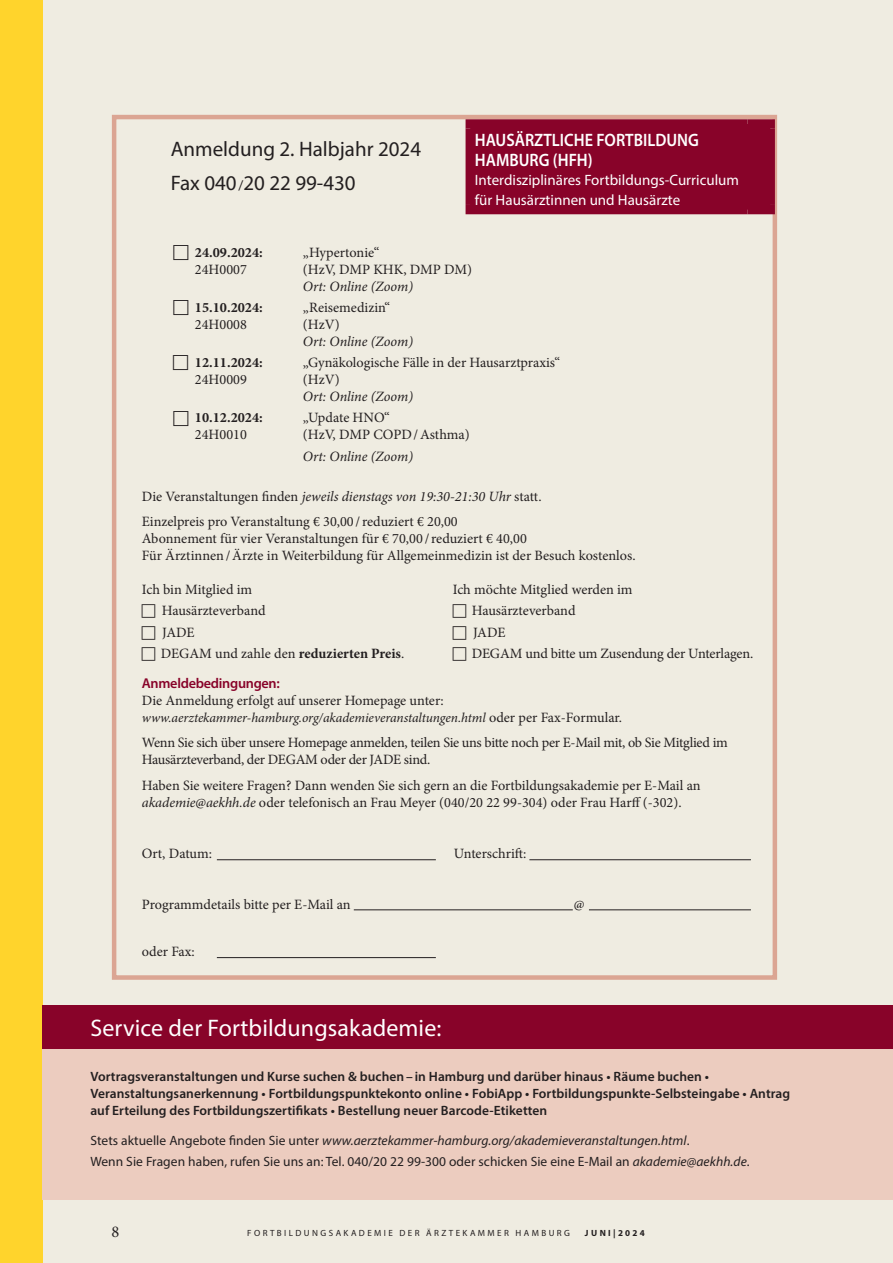
<style>
.page{position:relative;width:893px;height:1263px;background:#efece1}
.page>*{position:absolute;margin:0;border:0;box-sizing:border-box;transform-origin:0 0}
.t1{font:24px "Myriad Pro";letter-spacing:.005em;color:#fff}
.t2{font:21px/34px "Myriad Pro";color:#231f20}
.t3{font:600 18px/19.5px "Myriad Pro";color:#fff;scale:.9 1}
.t4{font:16.5px "Minion Pro";color:#231f20}
.t5{font:15px/19.5px "Myriad Pro";color:#fff}
.t6{font:14.25px/21.3px "Minion Pro";letter-spacing:-.005em;color:#231f20}
.t7{font:italic 14.25px "Minion Pro";letter-spacing:-.005em;color:#231f20}
.t8{font:700 14.25px "Minion Pro";color:#231f20}
.t9{font:600 14.25px "Myriad Pro";letter-spacing:-.02em;color:#880329}
.t10{font:600 13.5px/17px "Myriad Pro";letter-spacing:.005em;color:#231f20}
.t11{font:13.5px/21.3px "Myriad Pro";letter-spacing:.005em;color:#231f20}
.t12{font:italic 13.5px "Minion Pro";letter-spacing:-.01em;color:#231f20}
.t13{font:9px "Myriad Pro";letter-spacing:.27em;color:#231f20}
.t14{font:700 9px "Myriad Pro";letter-spacing:.26em;color:#231f20}
.s1{font-size:14.25px}
.s2{font-style:italic}
.s3{font-weight:700}
.s4{font-style:normal;font-size:14.25px}
</style>
<div class="page">
<div style="left:0;top:0;width:43px;height:1263px;background:#ffd42c"></div>
<div style="left:112px;top:115px;width:665px;height:865px;border:4px solid #dba593"></div>
<div style="left:475px;top:129px;width:291px;height:76px;background:#880329"></div>
<div style="left:466px;top:119px;width:281px;height:10px;background:#880329"></div>
<div style="left:466px;top:129px;width:9px;height:76px;background:#880329"></div>
<div style="left:466px;top:205px;width:281px;height:9px;background:#880329"></div>
<div style="left:747px;top:119px;width:28px;height:10px;background:#880329"></div>
<div style="left:766px;top:129px;width:9px;height:76px;background:#880329"></div>
<div style="left:747px;top:205px;width:28px;height:9px;background:#880329"></div>
<div style="left:43px;top:1006px;width:850px;height:193px;background:#ecccbf"></div>
<div style="left:43px;top:1005px;width:850px;height:43px;background:#880329"></div>
<hr style="left:217px;top:859px;width:219px;height:1px;background:#231f20">
<hr style="left:529px;top:859px;width:222px;height:1px;background:#231f20">
<hr style="left:354px;top:909px;width:219px;height:1px;background:#231f20">
<hr style="left:589px;top:909px;width:162px;height:1px;background:#231f20">
<hr style="left:217px;top:957px;width:219px;height:1px;background:#231f20">
<h2 class="t2" style="left:171px;top:132px;width:252px">Anmeldung 2. Halbjahr 2024<br>Fax 040<span class="s1">/</span>20 22 99-430</h2>
<p class="t3" style="left:475px;top:130px;width:250px">HAUSÄRZTLICHE FORTBILDUNG<br>HAMBURG (HFH)</p>
<p class="t5" style="left:475px;top:170px;width:266px">Interdisziplinäres Fortbildungs-Curriculum für Hausärztinnen und Hausärzte</p>
<p class="t8" style="left:195px;top:242px;width:69px">24.09.2024:</p>
<p class="t6" style="left:303px;top:241px;width:78px">„Hypertonie“</p>
<p class="t6" style="left:195px;top:258px;width:53px">24H0007</p>
<p class="t6" style="left:303px;top:258px;width:171px">(HzV, DMP KHK, DMP DM)</p>
<p class="t7" style="left:303px;top:276px;width:112px">Ort: Online (Zoom)</p>
<p class="t8" style="left:195px;top:297px;width:69px">15.10.2024:</p>
<p class="t6" style="left:303px;top:297px;width:89px">„Reisemedizin“</p>
<p class="t6" style="left:195px;top:314px;width:53px">24H0008</p>
<p class="t6" style="left:303px;top:314px;width:38px">(HzV)</p>
<p class="t7" style="left:303px;top:332px;width:112px">Ort: Online (Zoom)</p>
<p class="t8" style="left:195px;top:353px;width:69px">12.11.2024:</p>
<p class="t6" style="left:303px;top:352px;width:259px">„Gynäkologische Fälle in der Hausarztpraxis“</p>
<p class="t6" style="left:195px;top:369px;width:53px">24H0009</p>
<p class="t6" style="left:303px;top:369px;width:38px">(HzV)</p>
<p class="t7" style="left:303px;top:387px;width:112px">Ort: Online (Zoom)</p>
<p class="t8" style="left:195px;top:408px;width:69px">10.12.2024:</p>
<p class="t6" style="left:303px;top:407px;width:88px">„Update HNO“</p>
<p class="t6" style="left:195px;top:424px;width:53px">24H0010</p>
<p class="t6" style="left:303px;top:424px;width:168px">(HzV, DMP COPD/Asthma)</p>
<p class="t7" style="left:303px;top:446px;width:112px">Ort: Online (Zoom)</p>
<p class="t6" style="left:142px;top:483px;width:401px;line-height:25.5px">Die Veranstaltungen finden <span class="s2">jeweils dienstags von 19:30-21:30 Uhr</span> statt.<br>Einzelpreis pro Veranstaltung € 30,00 /reduziert € 20,00</p>
<p class="t6" style="left:142px;top:530px;width:495px;line-height:17px">Abonnement für vier Veranstaltungen für € 70,00 /reduziert € 40,00<br>Für Ärztinnen/Ärzte in Weiterbildung für Allgemeinmedizin ist der Besuch kostenlos.</p>
<p class="t6" style="left:161px;top:579px;width:245px;text-indent:-19px">Ich bin Mitglied im<br>Hausärzteverband<br>JADE<br>DEGAM und zahle den <span class="s3">reduzierten Preis</span>.</p>
<p class="t9" style="left:142px;top:674px;width:139px">Anmeldebedingungen:</p>
<p class="t6" style="left:142px;top:689px;width:303px">Die Anmeldung erfolgt auf unserer Homepage unter:</p>
<p class="t12" style="left:142px;top:708px;width:482px">www.aerztekammer-hamburg.org/akademieveranstaltungen.html <span class="s4">oder per Fax-Formular.</span></p>
<p class="t6" style="left:142px;top:734px;width:587px;line-height:17px">Wenn Sie sich über unsere Homepage anmelden, teilen Sie uns bitte noch per E-Mail mit, ob Sie Mitglied im<br>Hausärzteverband, der DEGAM oder der JADE sind.</p>
<p class="t6" style="left:142px;top:777px;width:560px;line-height:17px">Haben Sie weitere Fragen? Dann wenden Sie sich gern an die Fortbildungsakademie per E-Mail an <span class="s2">akademie@aekhh.de</span> oder telefonisch an Frau Meyer (040/20 22 99-304) oder Frau Harff (-302).</p>
<p class="t6" style="left:142px;top:843px;width:72px">Ort, Datum:</p>
<p class="t6" style="left:454px;top:843px;width:74px">Unterschrift:</p>
<p class="t6" style="left:142px;top:894px;width:210px">Programmdetails bitte per E-Mail an</p>
<p class="t6" style="left:574px;top:894px;width:12px">@</p>
<p class="t6" style="left:142px;top:940px;width:54px">oder Fax:</p>
<p class="t6" style="left:472px;top:579px;width:283px;text-indent:-19px">Ich möchte Mitglied werden im<br>Hausärzteverband<br>JADE<br>DEGAM und bitte um Zusendung der Unterlagen.</p>
<h1 class="t1" style="left:90px;top:1013px;width:353px">Service der Fortbildungsakademie:</h1>
<p class="t10" style="left:90px;top:1068px;width:701px">Vortragsveranstaltungen und Kurse suchen &amp; buchen– in Hamburg und darüber hinaus • Räume buchen •<br>Veranstaltungsanerkennung • Fortbildungspunktekonto online • FobiApp • Fortbildungspunkte-Selbsteingabe • Antrag auf Erteilung des Fortbildungszertifikats • Bestellung neuer Barcode-Etiketten</p>
<p class="t11" style="left:90px;top:1129px;width:661px">Stets aktuelle Angebote finden Sie unter <span class="s2">www.aerztekammer-hamburg.org/akademieveranstaltungen.html</span>.<br>Wenn Sie Fragen haben, rufen Sie uns an: Tel. 040/20 22 99-300 oder schicken Sie eine E-Mail an <span class="s2">akademie@aekhh.de</span>.</p>
<p class="t4" style="left:112px;top:1220px;width:9px">8</p>
<p class="t13" style="left:247px;top:1227px;width:324px">FORTBILDUNGSAKADEMIE DER ÄRZTEKAMMER HAMBURG</p>
<p class="t14" style="left:585px;top:1227px;width:61px">JUNI|2024</p>
</div>
